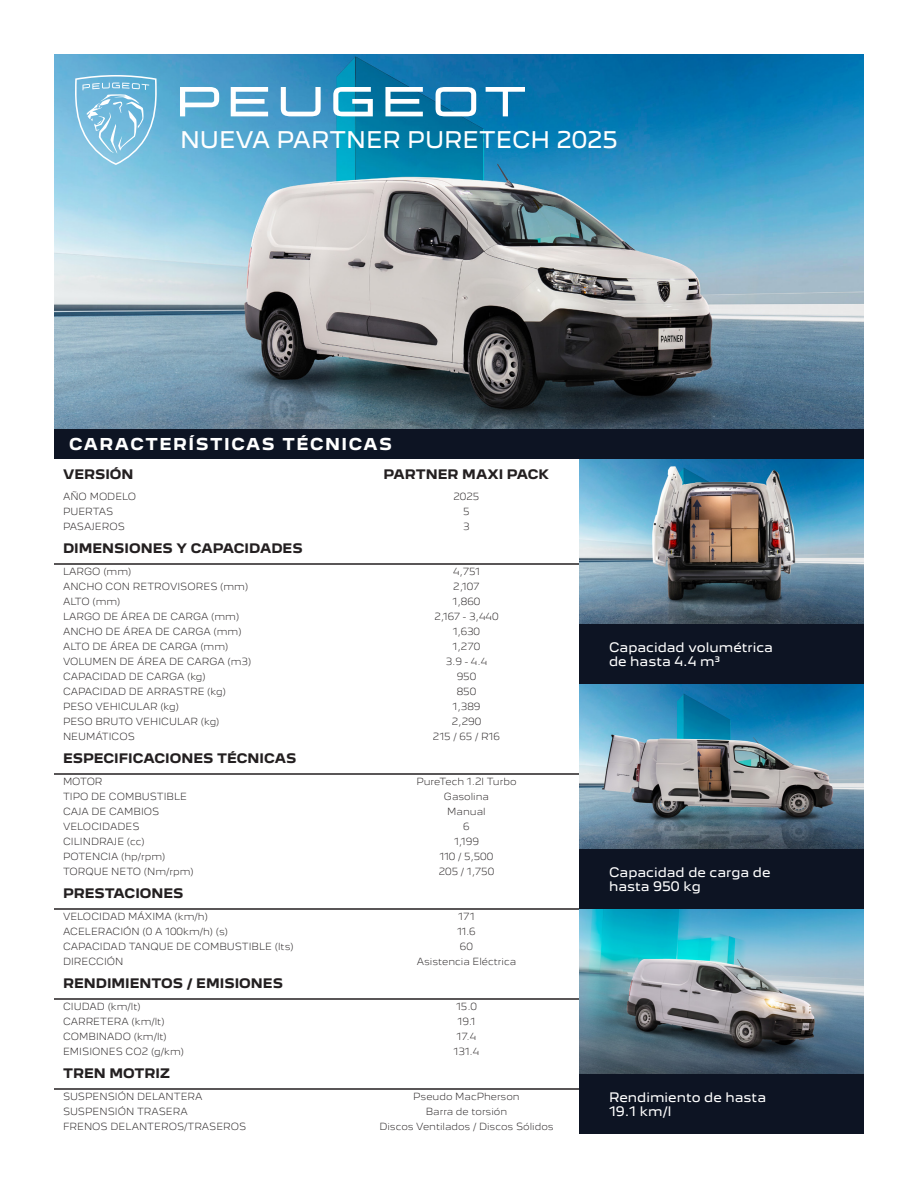
<style>
.page{position:relative;width:918px;height:1188px;background:#fff}
.page>*{position:absolute;margin:0;border:0;box-sizing:border-box;transform-origin:0 0}
.t1{font:21px "Peugeot New";color:#fff}
.t2{font:700 15px "Peugeot New";letter-spacing:.1em;color:#fff}
.Header_Carac{font:700 12px "Peugeot New";color:#231f20}
.t3{font:12px "Peugeot New";color:#fff}
.Body_Carac{font:300 9px "Peugeot New";color:#231f20}
</style>
<div class="page">
<img style="left:579px;top:909px;width:285px;height:165px">
<img style="left:579px;top:684px;width:285px;height:165px">
<img style="left:579px;top:459px;width:285px;height:165px">
<img style="left:54px;top:54px;width:810px;height:375px">
<svg style="left:75px;top:75px;width:82px;height:90px;background:#85c3e0"></svg>
<svg style="left:333px;top:87px;width:40px;height:29px"></svg>
<svg style="left:180px;top:87px;width:39px;height:29px"></svg>
<svg style="left:231px;top:87px;width:37px;height:29px"></svg>
<svg style="left:385px;top:87px;width:38px;height:29px"></svg>
<svg style="left:281px;top:87px;width:40px;height:29px"></svg>
<svg style="left:436px;top:87px;width:40px;height:29px"></svg>
<svg style="left:486px;top:87px;width:39px;height:29px"></svg>
<div style="left:54px;top:429px;width:810px;height:30px;background:#0d1423"></div>
<div style="left:579px;top:624px;width:285px;height:60px;background:#0d1423"></div>
<div style="left:579px;top:849px;width:285px;height:60px;background:#0d1423"></div>
<div style="left:579px;top:1074px;width:285px;height:60px;background:#0d1423"></div>
<hr style="left:54px;top:563px;width:300px;height:2px;background:#231f20">
<hr style="left:354px;top:563px;width:225px;height:2px;background:#231f20">
<hr style="left:54px;top:773px;width:300px;height:2px;background:#231f20">
<hr style="left:354px;top:773px;width:225px;height:2px;background:#231f20">
<hr style="left:54px;top:908px;width:300px;height:2px;background:#231f20">
<hr style="left:354px;top:908px;width:225px;height:2px;background:#231f20">
<hr style="left:54px;top:998px;width:300px;height:2px;background:#231f20">
<hr style="left:354px;top:998px;width:225px;height:2px;background:#231f20">
<hr style="left:54px;top:1088px;width:300px;height:2px;background:#231f20">
<hr style="left:354px;top:1088px;width:225px;height:2px;background:#231f20">
<p class="t1" style="left:180px;top:126px;width:440px">NUEVA PARTNER PURETECH 2025</p>
<p class="t2" style="left:69px;top:434px;width:325px">CARACTERÍSTICAS TÉCNICAS</p>
<p class="Header_Carac" style="left:63px;top:466px;width:72px">VERSIÓN</p>
<p class="Header_Carac" style="left:384px;top:466px;width:167px">PARTNER MAXI PACK</p>
<p class="Body_Carac" style="left:63px;top:491px;width:75px">AÑO MODELO</p>
<p class="Body_Carac" style="left:454px;top:491px;width:27px">2025</p>
<p class="Body_Carac" style="left:63px;top:506px;width:52px">PUERTAS</p>
<p class="Body_Carac" style="left:463px;top:506px;width:8px">5</p>
<p class="Body_Carac" style="left:63px;top:521px;width:63px">PASAJEROS</p>
<p class="Body_Carac" style="left:463px;top:521px;width:8px">3</p>
<p class="Header_Carac" style="left:63px;top:541px;width:241px">DIMENSIONES Y CAPACIDADES</p>
<p class="Body_Carac" style="left:63px;top:566px;width:70px">LARGO (mm)</p>
<p class="Body_Carac" style="left:453px;top:566px;width:28px">4,751</p>
<p class="Body_Carac" style="left:63px;top:581px;width:187px">ANCHO CON RETROVISORES (mm)</p>
<p class="Body_Carac" style="left:453px;top:581px;width:28px">2,107</p>
<p class="Body_Carac" style="left:63px;top:596px;width:59px">ALTO (mm)</p>
<p class="Body_Carac" style="left:453px;top:596px;width:29px">1,860</p>
<p class="Body_Carac" style="left:63px;top:611px;width:178px">LARGO DE ÁREA DE CARGA (mm)</p>
<p class="Body_Carac" style="left:434px;top:611px;width:66px">2,167 - 3,440</p>
<p class="Body_Carac" style="left:63px;top:626px;width:180px">ANCHO DE ÁREA DE CARGA (mm)</p>
<p class="Body_Carac" style="left:453px;top:626px;width:29px">1,630</p>
<p class="Body_Carac" style="left:63px;top:641px;width:167px">ALTO DE ÁREA DE CARGA (mm)</p>
<p class="Body_Carac" style="left:453px;top:641px;width:29px">1,270</p>
<p class="Body_Carac" style="left:63px;top:656px;width:190px">VOLUMEN DE ÁREA DE CARGA (m3)</p>
<p class="Body_Carac" style="left:446px;top:656px;width:43px">3.9 - 4.4</p>
<p class="Body_Carac" style="left:63px;top:671px;width:144px">CAPACIDAD DE CARGA (kg)</p>
<p class="Body_Carac" style="left:457px;top:671px;width:21px">950</p>
<p class="Body_Carac" style="left:63px;top:686px;width:164px">CAPACIDAD DE ARRASTRE (kg)</p>
<p class="Body_Carac" style="left:457px;top:686px;width:21px">850</p>
<p class="Body_Carac" style="left:63px;top:701px;width:118px">PESO VEHICULAR (kg)</p>
<p class="Body_Carac" style="left:453px;top:701px;width:29px">1,389</p>
<p class="Body_Carac" style="left:63px;top:716px;width:158px">PESO BRUTO VEHICULAR (kg)</p>
<p class="Body_Carac" style="left:452px;top:716px;width:31px">2,290</p>
<p class="Body_Carac" style="left:63px;top:731px;width:74px">NEUMÁTICOS</p>
<p class="Body_Carac" style="left:433px;top:731px;width:69px">215 / 65 / R16</p>
<p class="Header_Carac" style="left:63px;top:751px;width:235px">ESPECIFICACIONES TÉCNICAS</p>
<p class="Body_Carac" style="left:63px;top:776px;width:41px">MOTOR</p>
<p class="Body_Carac" style="left:416px;top:776px;width:102px">PureTech 1.2l Turbo</p>
<p class="Body_Carac" style="left:63px;top:791px;width:126px">TIPO DE COMBUSTIBLE</p>
<p class="Body_Carac" style="left:444px;top:791px;width:47px">Gasolina</p>
<p class="Body_Carac" style="left:63px;top:806px;width:98px">CAJA DE CAMBIOS</p>
<p class="Body_Carac" style="left:447px;top:806px;width:40px">Manual</p>
<p class="Body_Carac" style="left:63px;top:821px;width:78px">VELOCIDADES</p>
<p class="Body_Carac" style="left:463px;top:821px;width:8px">6</p>
<p class="Body_Carac" style="left:63px;top:836px;width:83px">CILINDRAJE (cc)</p>
<p class="Body_Carac" style="left:454px;top:836px;width:26px">1,199</p>
<p class="Body_Carac" style="left:63px;top:851px;width:104px">POTENCIA (hp/rpm)</p>
<p class="Body_Carac" style="left:440px;top:851px;width:55px">110 / 5,500</p>
<p class="Body_Carac" style="left:63px;top:866px;width:132px">TORQUE NETO (Nm/rpm)</p>
<p class="Body_Carac" style="left:439px;top:866px;width:57px">205 / 1,750</p>
<p class="Header_Carac" style="left:63px;top:886px;width:122px">PRESTACIONES</p>
<p class="Body_Carac" style="left:63px;top:911px;width:146px">VELOCIDAD MÁXIMA (km/h)</p>
<p class="Body_Carac" style="left:458px;top:911px;width:18px">171</p>
<p class="Body_Carac" style="left:63px;top:926px;width:167px">ACELERACIÓN (0 A 100km/h) (s)</p>
<p class="Body_Carac" style="left:457px;top:926px;width:20px">11.6</p>
<p class="Body_Carac" style="left:63px;top:941px;width:232px">CAPACIDAD TANQUE DE COMBUSTIBLE (lts)</p>
<p class="Body_Carac" style="left:460px;top:941px;width:15px">60</p>
<p class="Body_Carac" style="left:63px;top:956px;width:62px">DIRECCIÓN</p>
<p class="Body_Carac" style="left:417px;top:956px;width:101px">Asistencia Eléctrica</p>
<p class="Header_Carac" style="left:63px;top:976px;width:222px">RENDIMIENTOS / EMISIONES</p>
<p class="Body_Carac" style="left:63px;top:1001px;width:79px">CIUDAD (km/lt)</p>
<p class="Body_Carac" style="left:456px;top:1001px;width:22px">15.0</p>
<p class="Body_Carac" style="left:63px;top:1016px;width:103px">CARRETERA (km/lt)</p>
<p class="Body_Carac" style="left:458px;top:1016px;width:19px">19.1</p>
<p class="Body_Carac" style="left:63px;top:1031px;width:105px">COMBINADO (km/lt)</p>
<p class="Body_Carac" style="left:457px;top:1031px;width:21px">17.4</p>
<p class="Body_Carac" style="left:63px;top:1046px;width:123px">EMISIONES CO2 (g/km)</p>
<p class="Body_Carac" style="left:454px;top:1046px;width:27px">131.4</p>
<p class="Header_Carac" style="left:63px;top:1066px;width:108px">TREN MOTRIZ</p>
<p class="Body_Carac" style="left:63px;top:1091px;width:141px">SUSPENSIÓN DELANTERA</p>
<p class="Body_Carac" style="left:413px;top:1091px;width:108px">Pseudo MacPherson</p>
<p class="Body_Carac" style="left:63px;top:1106px;width:126px">SUSPENSIÓN TRASERA</p>
<p class="Body_Carac" style="left:426px;top:1106px;width:83px">Barra de torsión</p>
<p class="Body_Carac" style="left:63px;top:1121px;width:185px">FRENOS DELANTEROS/TRASEROS</p>
<p class="Body_Carac" style="left:379px;top:1121px;width:176px">Discos Ventilados / Discos Sólidos</p>
<p class="t3" style="left:609px;top:639px;width:165px">Capacidad volumétrica</p>
<p class="t3" style="left:609px;top:653px;width:112px">de hasta 4.4 m3</p>
<p class="t3" style="left:609px;top:864px;width:163px">Capacidad de carga de</p>
<p class="t3" style="left:609px;top:878px;width:93px">hasta 950 kg</p>
<p class="t3" style="left:609px;top:1089px;width:159px">Rendimiento de hasta</p>
<p class="t3" style="left:609px;top:1103px;width:64px">19.1 km/l</p>
</div>
